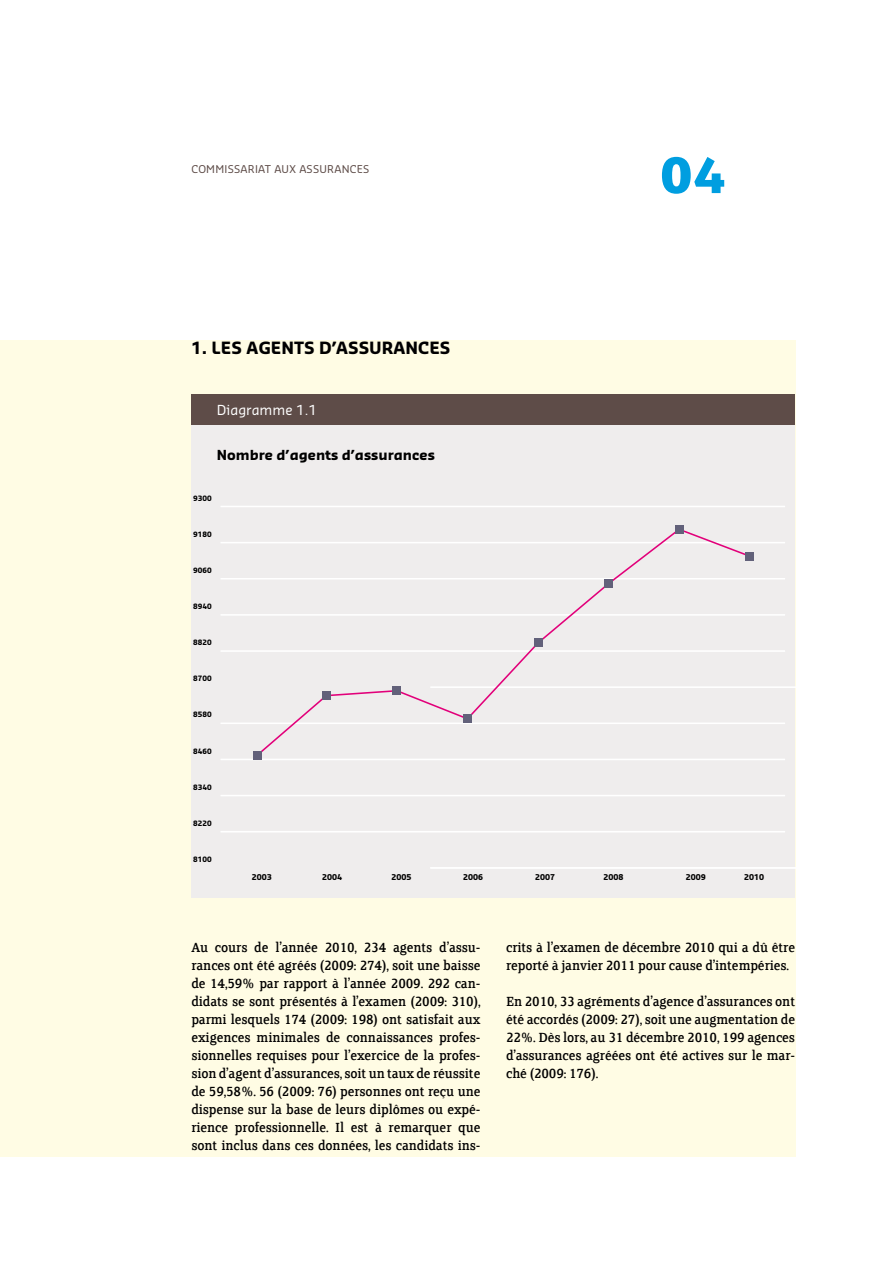
<style>
.page{position:relative;width:893px;height:1263px;background:#fff}
.page>*{position:absolute;margin:0;border:0;box-sizing:border-box;transform-origin:0 0}
.t1{font:800 56.1px "Lola FS";color:#009ee0}
.t2{font:700 16.5px "Sansa";color:#000}
.t3{font:15px/18px "Clerkenwell FS";letter-spacing:-.01em;color:#000;text-align:justify}
.t4{font:700 13.5px "Sansa";color:#000}
.t5{font:13.5px "Sansa";color:#fff}
.t6{font:10.5px "Sansa";letter-spacing:.025em;color:#5e4c48}
.t7{font:700 7.8px "Sansa";color:#000}
.t8{font:7.8px "Sansa";color:#000}
.t9{font:700 7.2px "Sansa";color:#000}
</style>
<div class="page">
<div style="left:0;top:340px;width:795px;height:817px;background:#fffce4"></div>
<div style="left:191px;top:425px;width:604px;height:473px;background:#efeded"></div>
<hr style="left:430px;top:867px;width:365px;height:2px;background:#fff">
<hr style="left:221px;top:831px;width:564px;height:1px;background:#fff">
<hr style="left:221px;top:795px;width:564px;height:1px;background:#fff">
<hr style="left:221px;top:759px;width:564px;height:1px;background:#fff">
<hr style="left:221px;top:722px;width:564px;height:2px;background:#fff">
<hr style="left:430px;top:686px;width:365px;height:2px;background:#fff">
<hr style="left:221px;top:650px;width:564px;height:2px;background:#fff">
<hr style="left:221px;top:614px;width:564px;height:2px;background:#fff">
<hr style="left:221px;top:578px;width:564px;height:1px;background:#fff">
<hr style="left:221px;top:542px;width:564px;height:1px;background:#fff">
<hr style="left:221px;top:506px;width:564px;height:1px;background:#fff">
<svg style="left:261px;top:527px;width:491px;height:232px"></svg>
<div style="left:253px;top:751px;width:8px;height:9px;background:#62617a"></div>
<div style="left:322px;top:691px;width:9px;height:9px;background:#62617a"></div>
<div style="left:393px;top:686px;width:8px;height:9px;background:#62617a"></div>
<div style="left:463px;top:714px;width:9px;height:9px;background:#62617a"></div>
<div style="left:534px;top:638px;width:8px;height:9px;background:#62617a"></div>
<div style="left:604px;top:579px;width:9px;height:9px;background:#62617a"></div>
<div style="left:675px;top:525px;width:8px;height:9px;background:#62617a"></div>
<div style="left:745px;top:552px;width:9px;height:8px;background:#62617a"></div>
<div style="left:191px;top:394px;width:604px;height:31px;background:#5e4c48"></div>
<p class="t6" style="left:191px;top:163px;width:180px">COMMISSARIAT AUX ASSURANCES</p>
<h1 class="t1" style="left:660px;top:145px;width:68px">04</h1>
<p class="t2" style="left:191px;top:337px;width:261px">1. LES AGENTS D’ASSURANCES</p>
<p class="t5" style="left:217px;top:401px;width:101px">Diagramme 1.1</p>
<p class="t4" style="left:217px;top:446px;width:220px">Nombre d’agents d’assurances</p>
<p class="t9" style="left:193px;top:493px;width:20px">9300</p>
<p class="t9" style="left:193px;top:529px;width:20px">9180</p>
<p class="t9" style="left:193px;top:566px;width:20px">9060</p>
<p class="t9" style="left:193px;top:602px;width:20px">8940</p>
<p class="t9" style="left:193px;top:638px;width:20px">8820</p>
<p class="t9" style="left:193px;top:674px;width:20px">8700</p>
<p class="t9" style="left:193px;top:710px;width:20px">8580</p>
<p class="t9" style="left:193px;top:746px;width:20px">8460</p>
<p class="t9" style="left:193px;top:782px;width:20px">8340</p>
<p class="t9" style="left:193px;top:818px;width:20px">8220</p>
<p class="t9" style="left:193px;top:855px;width:20px">8100</p>
<p class="t7" style="left:252px;top:872px;width:22px">2003</p>
<p class="t7" style="left:322px;top:872px;width:22px">2004</p>
<p class="t7" style="left:391px;top:872px;width:22px">2005</p>
<p class="t7" style="left:463px;top:872px;width:22px">2006</p>
<p class="t7" style="left:535px;top:872px;width:22px">2007</p>
<p class="t7" style="left:603px;top:872px;width:22px">2008</p>
<p class="t7" style="left:686px;top:872px;width:22px">2009</p>
<p class="t7" style="left:744px;top:872px;width:22px">2010</p>
<p class="t3" style="left:191px;top:939px;width:291px">Au cours de l’année 2010, 234 agents d’assu&shy;rances ont été agréés (2009: 274), soit une baisse de 14,59% par rapport à l’année 2009. 292 can&shy;didats se sont présentés à l’examen (2009: 310), parmi lesquels 174 (2009: 198) ont satisfait aux exigences minimales de connaissances profes&shy;sionnelles requises pour l’exercice de la profes&shy;sion d’agent d’assurances, soit un taux de réussite de 59,58%. 56 (2009: 76) personnes ont reçu une dispense sur la base de leurs diplômes ou expé&shy;rience professionnelle. Il est à remarquer que sont inclus dans ces données, les candidats ins-</p>
<p class="t3" style="left:506px;top:939px;width:291px">crits à l’examen de décembre 2010 qui a dû être reporté à janvier 2011 pour cause d’intempéries.</p>
<p class="t8" style="left:260px;top:945px;width:58px">nombre agents</p>
<p class="t3" style="left:506px;top:993px;width:291px">En 2010, 33 agréments d’agence d’assurances ont été accordés (2009: 27), soit une augmentation de 22%. Dès lors, au 31 décembre 2010, 199 agences d’assurances agréées ont été actives sur le mar&shy;ché (2009: 176).</p>
</div>
